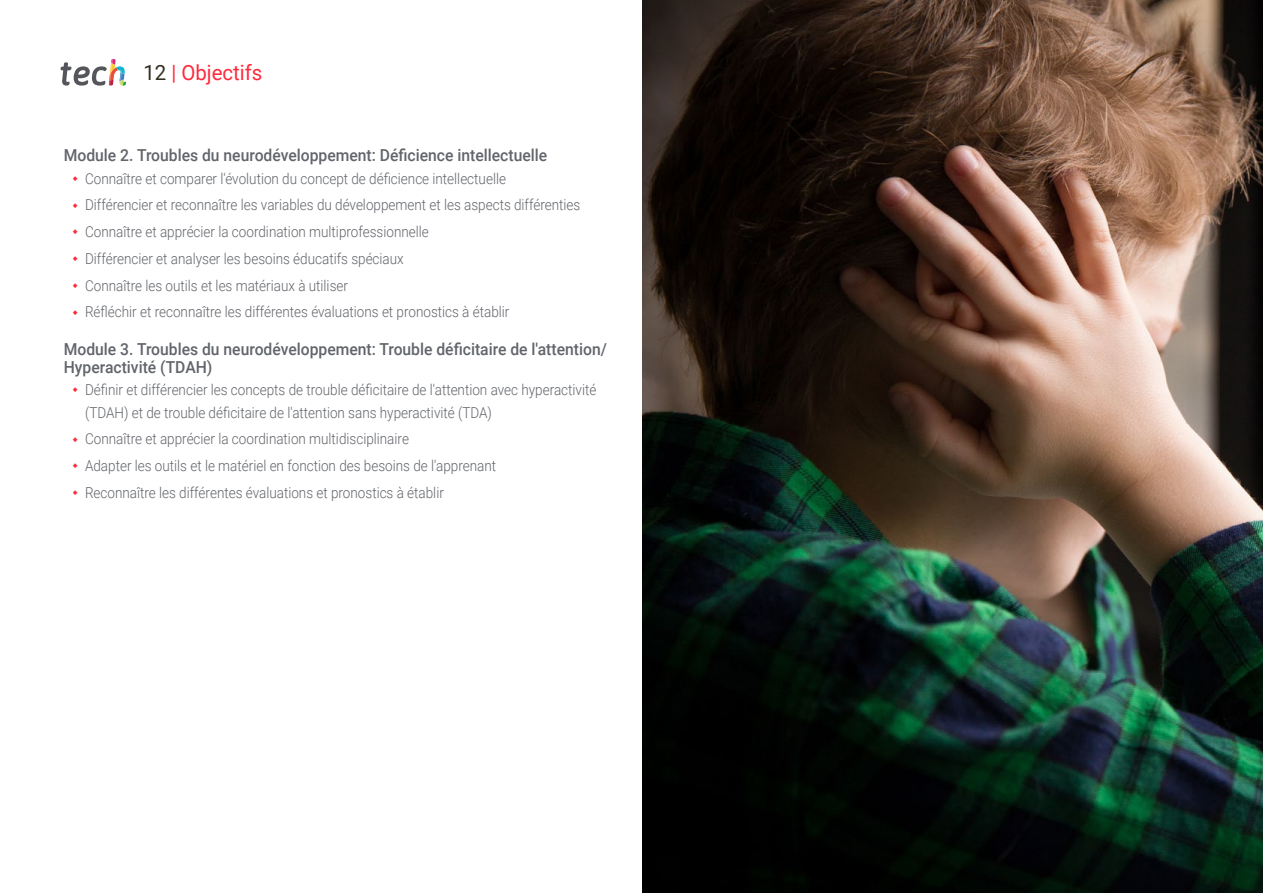
<style>
.page{position:relative;width:1263px;height:893px;background:#fff}
.page>*{position:absolute;margin:0;border:0;box-sizing:border-box;transform-origin:0 0}
.t1{font:21px "Roboto";color:#ff293a}
.t2{font:500 16.5px/18px "Roboto";color:#61646a;scale:.95 1}
.t3{font:300 15px/26.7px "Roboto";color:#61646a;scale:.9 1}
.s1{color:#312e20}
</style>
<div class="page">
<img style="left:642px;top:0;width:621px;height:893px">
<svg style="left:61px;top:59px;width:65px;height:27px"></svg>
<h1 class="t1" style="left:144px;top:57px;width:120px"><span class="s1">12</span> | Objectifs</h1>
<p class="t2" style="left:64px;top:146px;width:510px">Module 2. Troubles du neurodéveloppement: Déficience intellectuelle</p>
<p class="t3" style="left:85px;top:164px;width:552px">Connaître et comparer l'évolution du concept de déficience intellectuelle<br>Différencier et reconnaître les variables du développement et les aspects différenties Connaître et apprécier la coordination multiprofessionnelle<br>Différencier et analyser les besoins éducatifs spéciaux<br>Connaître les outils et les matériaux à utiliser<br>Réfléchir et reconnaître les différentes évaluations et pronostics à établir</p>
<p class="t2" style="left:64px;top:339px;width:573px">Module 3. Troubles du neurodéveloppement: Trouble déficitaire de l'attention/<br>Hyperactivité (TDAH)</p>
<p class="t3" style="left:85px;top:378px;width:570px;line-height:22.5px">Définir et différencier les concepts de trouble déficitaire de l'attention avec hyperactivité (TDAH) et de trouble déficitaire de l'attention sans hyperactivité (TDA)</p>
<p class="t3" style="left:85px;top:425px;width:458px">Connaître et apprécier la coordination multidisciplinaire<br>Adapter les outils et le matériel en fonction des besoins de l'apprenant<br>Reconnaître les différentes évaluations et pronostics à établir</p>
</div>
